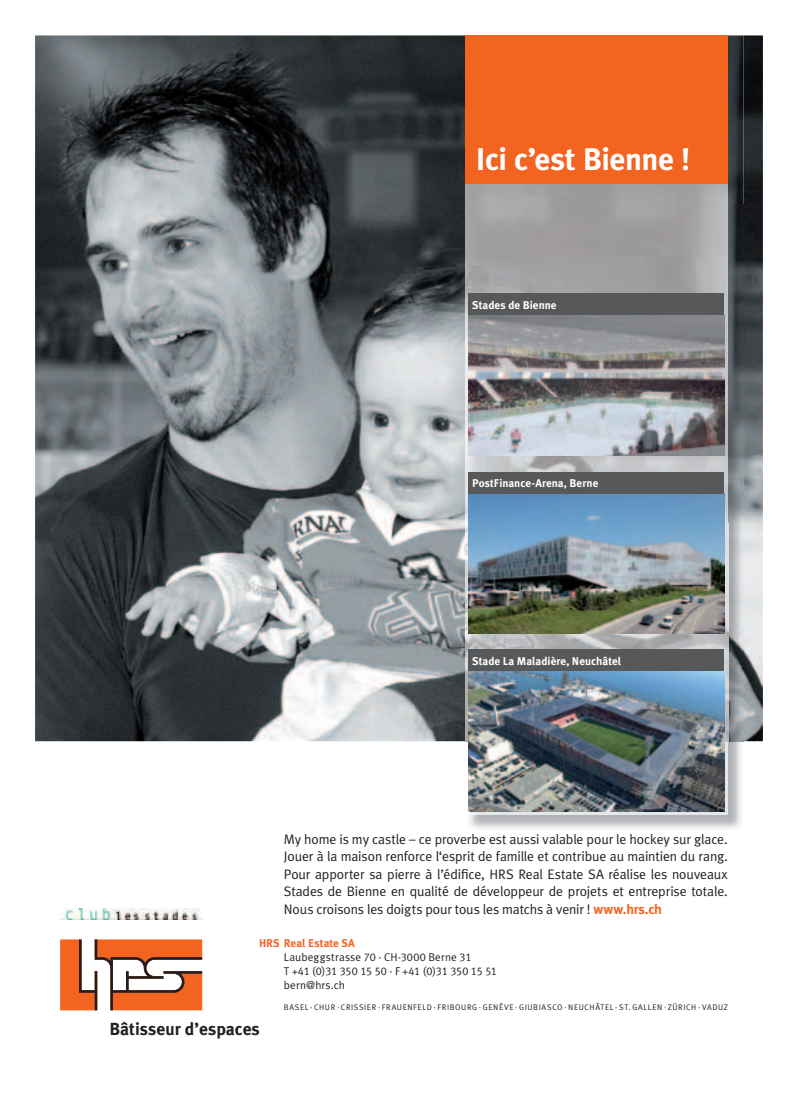
<style>
.page{position:relative;width:798px;height:1099px;background:#fff}
.page>*{position:absolute;margin:0;border:0;box-sizing:border-box;transform-origin:0 0}
.t1{font:700 31.25px "Meta Plus";letter-spacing:-.01em;color:#fff}
.t2{font:700 17.5px "Meta Plus";color:#231f20}
.t3{font:13.75px/17.5px "Meta Plus Normal";letter-spacing:-.01em;color:#231f20;text-align:justify}
.t4{font:700 11.25px "Meta Plus";color:#fff}
.t5{font:11.25px "Meta Plus Normal";letter-spacing:.02em;color:#231f20}
.t6{font:11.25px "Meta Plus Normal Caps";letter-spacing:-.02em;color:#231f20}
.t7{font:700 11.25px "Meta Plus";letter-spacing:.005em;color:#f36421}
.t8{font:8.12px "Meta Plus Normal";letter-spacing:.075em;color:#231f20}
.s1{font-family:"Meta Plus";font-weight:700;color:#f36421}
.s2{font-family:"Meta Plus Normal Caps"}
.s3{font-family:"Meta Plus Normal"}
</style>
<div class="page">
<img style="left:35px;top:35px;width:727px;height:706px">
<img style="left:469px;top:741px;width:274px;height:88px">
<img style="left:727px;top:35px;width:16px;height:169px">
<img style="left:728px;top:204px;width:15px;height:537px">
<img style="left:465px;top:177px;width:263px;height:637px">
<div style="left:465px;top:35px;width:262px;height:149px;background:#f36421"></div>
<img style="left:468px;top:493px;width:256px;height:140px">
<div style="left:468px;top:472px;width:256px;height:21px;background:#57585a"></div>
<img style="left:468px;top:315px;width:256px;height:140px">
<div style="left:468px;top:294px;width:256px;height:21px;background:#57585a"></div>
<img style="left:60px;top:908px;width:142px;height:11px">
<svg style="left:60px;top:939px;width:142px;height:71px"></svg>
<img style="left:468px;top:671px;width:256px;height:140px">
<div style="left:468px;top:649px;width:256px;height:22px;background:#57585a"></div>
<h1 class="t1" style="left:475px;top:141px;width:216px">Ici c’est Bienne !</h1>
<p class="t4" style="left:472px;top:298px;width:86px">Stades de Bienne</p>
<p class="t4" style="left:472px;top:476px;width:128px">PostFinance-Arena, Berne</p>
<p class="t4" style="left:472px;top:654px;width:151px">Stade La Maladière, Neuchâtel</p>
<p class="t3" style="left:284px;top:830px;width:445px">My home is my castle – ce proverbe est aussi valable pour le hockey sur glace.<br>Jouer à la maison renforce l‘esprit de famille et contribue au maintien du rang.<br>Pour apporter sa pierre à l’édifice, HRS Real Estate SA réalise les nouveaux Stades de Bienne en qualité de développeur de projets et entreprise totale.<br>Nous croisons les doigts pour tous les matchs à venir ! <span class="s1">www.hrs.ch</span></p>
<p class="t7" style="left:259px;top:937px;width:97px">HRS Real Estate SA</p>
<p class="t5" style="left:284px;top:950px;width:189px">Laubeggstrasse <span class="s2">70</span> · CH-<span class="s2">3000</span> Berne <span class="s2">31</span></p>
<p class="t6" style="left:284px;top:964px;width:214px"><span class="s3">T</span> +41 (0)31 350 15 50 <span class="s3">· F</span> +41 (0)31 350 15 51</p>
<p class="t5" style="left:284px;top:978px;width:63px">bern@hrs.ch</p>
<p class="t8" style="left:284px;top:1002px;width:445px">BASEL · CHUR · CRISSIER · FRAUENFELD · FRIBOURG · GENÈVE · GIUBIASCO · NEUCHÂTEL · ST. GALLEN · ZÜRICH · VADUZ</p>
<p class="t2" style="left:109px;top:1018px;width:152px">Bâtisseur d’espaces</p>
</div>
